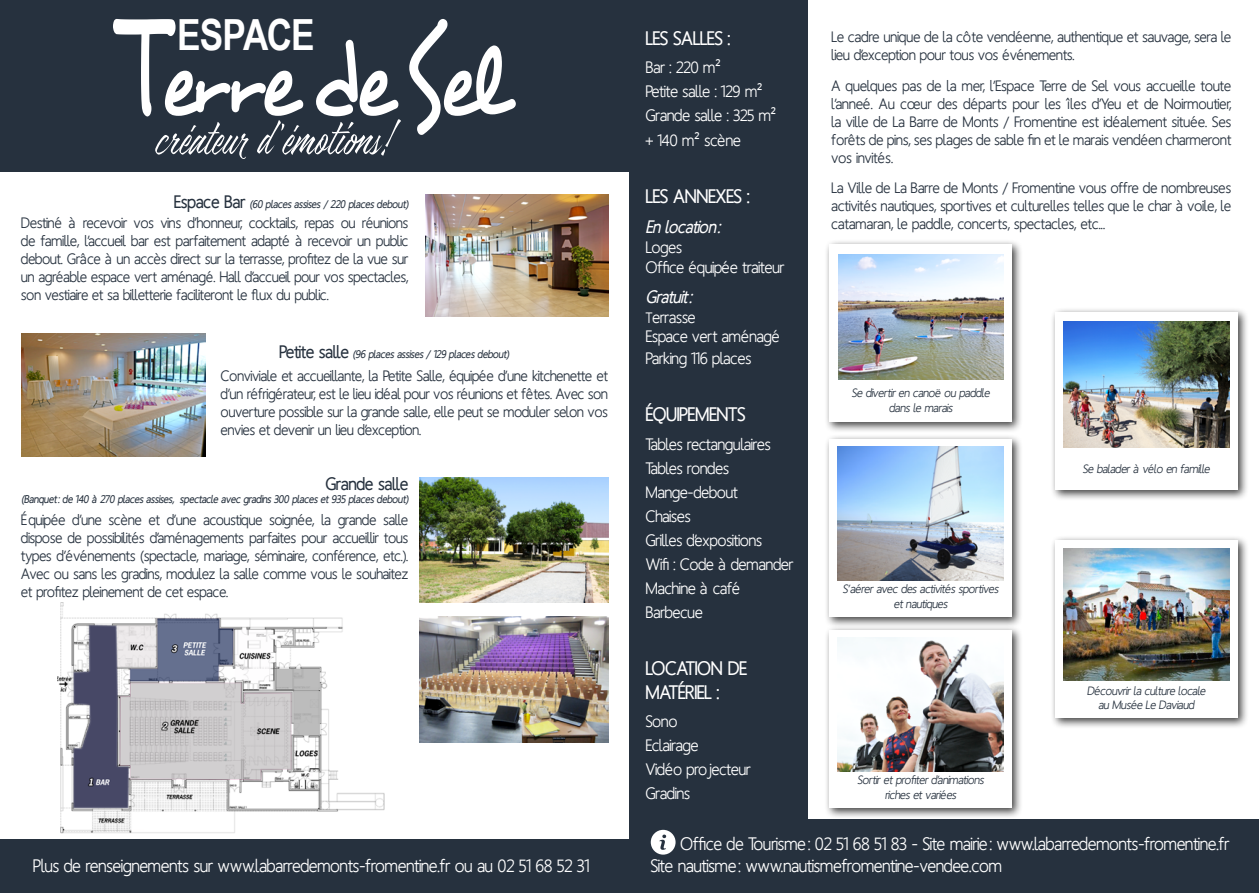
<style>
.page{position:relative;width:1259px;height:893px;background:#fff}
.page>*{position:absolute;margin:0;border:0;box-sizing:border-box;transform-origin:0 0}
.t1{font:59.7px "Azkia";color:#fff;scale:.85 1}
.t2{font:700 42.9px "Arial Narrow";letter-spacing:-.025em;color:#fff}
.t3{font:700 19.5px/23.4px "Homizio";color:#fff}
.t4{font:18px/21.6px "Homizio";color:#fff}
.t5{font:italic 700 18px "Homizio";color:#fff;scale:.96 1}
.t6{font:700 18px "Homizio";color:#26313e}
.t7{font:16.5px/24px "Homizio";color:#fff}
.t8{font:15px/18px "Homizio";color:#26313e;text-align:justify}
.t9{font:12px/14.4px "Homizio";color:#26313e;text-align:center}
.t10{font:700 11.25px "Homizio";color:#26313e;scale:.96 1}
.s1{font-size:18px}
.s2{font-size:15px}
</style>
<div class="page">
<div style="left:0;top:840px;width:639px;height:53px;background:#26313e"></div>
<div style="left:629px;top:0;width:179px;height:840px;background:#26313e"></div>
<div style="left:0;top:0;width:629px;height:171px;background:#26313e"></div>
<div style="left:629px;top:819px;width:630px;height:74px;background:#26313e"></div>
<svg style="left:651px;top:830px;width:24px;height:25px"></svg>
<svg style="left:113px;top:19px;width:190px;height:97px"></svg>
<svg style="left:316px;top:40px;width:82px;height:76px"></svg>
<svg style="left:409px;top:19px;width:107px;height:116px"></svg>
<img style="left:58px;top:602px;width:327px;height:232px">
<img style="left:420px;top:617px;width:188px;height:125px">
<img style="left:420px;top:478px;width:188px;height:125px">
<img style="left:425px;top:195px;width:183px;height:122px">
<div style="left:824px;top:239px;width:199px;height:194px;background:#000;opacity:.75"></div>
<div style="left:829px;top:244px;width:183px;height:178px;background:#fff"></div>
<img style="left:838px;top:254px;width:165px;height:125px">
<img style="left:21px;top:333px;width:184px;height:123px">
<div style="left:1050px;top:307px;width:199px;height:194px;background:#000;opacity:.75"></div>
<div style="left:1055px;top:312px;width:182px;height:178px;background:#fff"></div>
<img style="left:1063px;top:322px;width:166px;height:126px">
<div style="left:1050px;top:535px;width:199px;height:194px;background:#000;opacity:.75"></div>
<div style="left:1055px;top:540px;width:182px;height:178px;background:#fff"></div>
<img style="left:1063px;top:548px;width:166px;height:132px">
<div style="left:824px;top:434px;width:199px;height:194px;background:#000;opacity:.75"></div>
<div style="left:829px;top:439px;width:183px;height:178px;background:#fff"></div>
<img style="left:837px;top:447px;width:166px;height:133px">
<div style="left:824px;top:625px;width:199px;height:194px;background:#000;opacity:.75"></div>
<div style="left:829px;top:630px;width:183px;height:178px;background:#fff"></div>
<img style="left:837px;top:638px;width:166px;height:133px">
<h2 class="t2" style="left:177px;top:10px;width:139px">ESPACE</h2>
<h1 class="t1" style="left:156px;top:102px;width:281px">créateur d’émotions!</h1>
<p class="t10" style="left:174px;top:197px;width:245px"><span class="s1">E s p a c e B a r</span> (60 places assises / 220 places debout)</p>
<p class="t8" style="left:21px;top:214px;width:388px">Destiné à recevoir vos vins d’honneur, cocktails, repas ou réunions de famille, l’accueil bar est parfaitement adapté à recevoir un public debout. Grâce à un accès direct sur la terrasse, profitez de la vue sur un agréable espace vert aménagé. Hall d’accueil pour vos spectacles, son vestiaire et sa billetterie faciliteront le flux du public.</p>
<p class="t10" style="left:279px;top:347px;width:240px"><span class="s1">Pe t i t e s a l l e</span> (96 places assises / 129 places debout)</p>
<p class="t8" style="left:221px;top:366px;width:388px">Conviviale et accueillante, la Petite Salle, équipée d’une kitchenette et d’un réfrigérateur, est le lieu idéal pour vos réunions et fêtes. Avec son ouverture possible sur la grande salle, elle peut se moduler selon vos envies et devenir un lieu d’exception.</p>
<p class="t6" style="left:326px;top:473px;width:84px">Grande salle</p>
<p class="t10" style="left:22px;top:493px;width:404px">(Banq uet: de 140 à 270 places assises, spectacle avec g radins 300 places et 935 places debout)</p>
<p class="t8" style="left:21px;top:511px;width:388px">Équipée d’une scène et d’une acoustique soignée, la grande salle dispose de possibilités d’aménagements parfaites pour accueillir tous types d’événements (spectacle, mariage, séminaire, conférence, etc.).<br>Avec ou sans les gradins, modulez la salle comme vous le souhaitez et profitez pleinement de cet espace.</p>
<p class="t4" style="left:33px;top:854px;width:557px">Plus de renseignements sur www.labarredemonts-fromentine.fr ou au 02 51 68 52 31</p>
<h3 class="t3" style="left:646px;top:26px;width:86px">LES SALLES :</h3>
<p class="t7" style="left:646px;top:55px;width:132px">Bar : 220 m²<br>Petite salle : 129 m²<br>Grande salle : 325 m² + 140 m² scène</p>
<h3 class="t3" style="left:646px;top:184px;width:105px">LES ANNEXES :</h3>
<p class="t5" style="left:646px;top:216px;width:83px">Enlocation :</p>
<p class="t7" style="left:646px;top:237px;width:140px;line-height:19.8px">Loges<br>Office équipée traiteur</p>
<p class="t5" style="left:646px;top:286px;width:54px">Gratuit:</p>
<p class="t7" style="left:646px;top:307px;width:136px;line-height:19.8px"><span class="s2">T</span>errasse<br>Espace vert aménagé</p>
<p class="t7" style="left:646px;top:346px;width:107px">Parking 116 places</p>
<h3 class="t3" style="left:646px;top:403px;width:101px">ÉQUIPEMENTS</h3>
<p class="t7" style="left:646px;top:432px;width:149px">Tables rectangulaires<br>Tables rondes<br>Mange-debout<br>Chaises<br>Grilles d’expositions<br>Wifi : Code à demander<br>Machine à café<br>Barbecue</p>
<h3 class="t3" style="left:646px;top:657px;width:103px">LOCATION DE<br>MATÉRIEL :</h3>
<p class="t7" style="left:646px;top:709px;width:106px">Sono<br>Eclairage<br>Vidéo projecteur<br>Gradins</p>
<p class="t8" style="left:831px;top:28px;width:401px">Le cadre unique de la côte vendéenne, authentique et sauvage, sera le lieu d’exception pour tous vos événements.</p>
<p class="t8" style="left:831px;top:76px;width:401px">A quelques pas de la mer, l’Espace Terre de Sel vous accueille toute l’anneé. Au cœur des départs pour les îles d’Yeu et de Noirmoutier, la ville de La Barre de Monts / Fromentine est idéalement située. Ses forêts de pins, ses plages de sable fin et le marais vendéen charmeront vos invités.</p>
<p class="t8" style="left:831px;top:179px;width:401px">La Ville de La Barre de Monts / Fromentine vous offre de nombreuses activités nautiques, sportives et culturelles telles que le char à voile, le catamaran, le paddle, concerts, spectacles, etc...</p>
<p class="t9" style="left:852px;top:386px;width:141px">Se divertir en canoë ou paddle dans le marais</p>
<p class="t9" style="left:842px;top:582px;width:159px">S’aérer avec des activités sportives et nautiques</p>
<p class="t9" style="left:857px;top:773px;width:130px">Sortir et profiter d’animations riches et variées</p>
<p class="t9" style="left:1083px;top:461px;width:130px">Se balader à vélo en famille</p>
<p class="t9" style="left:1087px;top:683px;width:122px">Découvrir la culture locale au Musée Le Daviaud</p>
<p class="t4" style="left:651px;top:833px;width:580px;text-indent:30px">Office de Tourisme : 02 51 68 51 83 - Site mairie : www.labarredemonts-fromentine.fr<br>Site nautisme : www.nautismefromentine-vendee.com</p>
</div>
